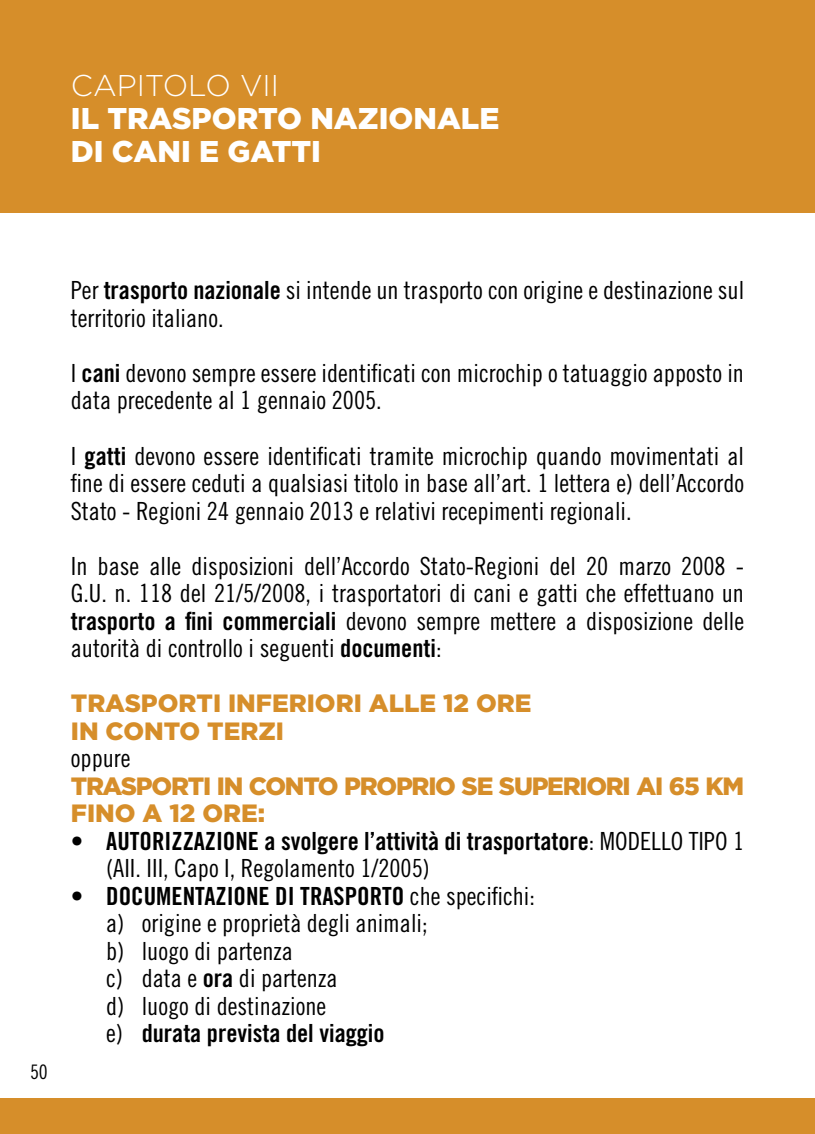
<style>
.page{position:relative;width:815px;height:1134px;background:#fff}
.page>*{position:absolute;margin:0;border:0;box-sizing:border-box;transform-origin:0 0}
.t1{font:900 30px "Gotham";color:#fff}
.t2{font:300 30px "Gotham";color:#fff}
.t3{font:25px/27.5px "Trade Gothic Cond Eighteen";color:#000}
.t4{font:25px "Trade Gothic Bold Cond Twenty";color:#000}
.t5{font:900 25px/27.5px "Gotham";color:#d68e2a}
.t6{font:900 25px/27.5px "Gotham";letter-spacing:-.05em;color:#d68e2a}
.t7{font:20px "Trade Gothic Cond Eighteen";color:#000}
.s1{font-family:"Trade Gothic Bold Cond Twenty"}
.s2{font-family:"Trade Gothic Cond Eighteen"}
</style>
<div class="page">
<div style="left:0;top:0;width:815px;height:213px;background:#d68e2a"></div>
<div style="left:0;top:1098px;width:815px;height:36px;background:#d68e2a"></div>
<p class="t2" style="left:71px;top:69px;width:210px">CAPITOLO VII</p>
<p class="t1" style="left:71px;top:101px;width:59px">IL TRA</p>
<p class="t1" style="left:172px;top:101px;width:63px">SPORTO</p>
<p class="t1" style="left:310px;top:101px;width:23px">NAZIONA</p>
<p class="t1" style="left:461px;top:101px;width:37px">LE</p>
<p class="t1" style="left:71px;top:134px;width:62px">DI CANI</p>
<p class="t1" style="left:199px;top:134px;width:48px">E GATTI</p>
<p class="t7" style="left:30px;top:1060px;width:19px">50</p>
<p class="t3" style="left:71px;top:277px;width:675px">Per <span class="s1">trasporto nazionale</span> si intende un trasporto con origine e destinazione sul territorio italiano.</p>
<p class="t3" style="left:71px;top:359px;width:675px">I <span class="s1">cani</span> devono sempre essere identificati con microchip o tatuaggio apposto in data precedente al 1 gennaio 2005.</p>
<p class="t3" style="left:71px;top:442px;width:675px;text-align:justify">I <span class="s1">gatti</span> devono essere identificati tramite microchip quando movimentati al fine di essere ceduti a qualsiasi titolo in base all’art. 1 lettera e) dell’Accordo Stato - Regioni 24 gennaio 2013 e relativi recepimenti regionali.</p>
<p class="t3" style="left:71px;top:552px;width:675px;text-align:justify">In base alle disposizioni dell’Accordo Stato-Regioni del 20 marzo 2008 - G.U. n. 118 del 21/5/2008, i trasportatori di cani e gatti che effettuano un <span class="s1">trasporto a fini commerciali</span> devono sempre mettere a disposizione delle autorità di controllo i seguenti <span class="s1">documenti</span>:</p>
<p class="t5" style="left:71px;top:689px;width:462px">TRASPORTI INFERIORI ALLE 12 ORE<br>IN CONTO TERZI</p>
<p class="t3" style="left:71px;top:744px;width:61px">oppure</p>
<p class="t5" style="left:71px;top:771px;width:18px">TRA</p>
<p class="t5" style="left:121px;top:771px;width:46px">SPORTI</p>
<p class="t6" style="left:71px;top:771px;width:675px;text-indent:146px">IN CONTO PROPRIO SE SUPERIORI AI 65 KM<br>FINO A 12 ORE:</p>
<p class="t4" style="left:71px;top:825px;width:675px"><span class="s2">•</span> AUTORIZZAZIONE a svolgere l’attività di trasportatore<span class="s2">: MODELLO TIPO 1</span></p>
<p class="t3" style="left:106px;top:854px;width:325px">(AII. III, Capo I, Regolamento 1/2005)</p>
<p class="t4" style="left:71px;top:880px;width:466px"><span class="s2">•</span> DOCUMENTAZIONE DI TRASPORTO <span class="s2">che specifichi:</span></p>
<p class="t3" style="left:106px;top:909px;width:323px">a) origine e proprietà degli animali; b) luogo di partenza<br>c) data e <span class="s1">ora</span> di partenza<br>d) luogo di destinazione</p>
<p class="t4" style="left:106px;top:1018px;width:280px"><span class="s2">e)</span> durata prevista del viaggio</p>
</div>
